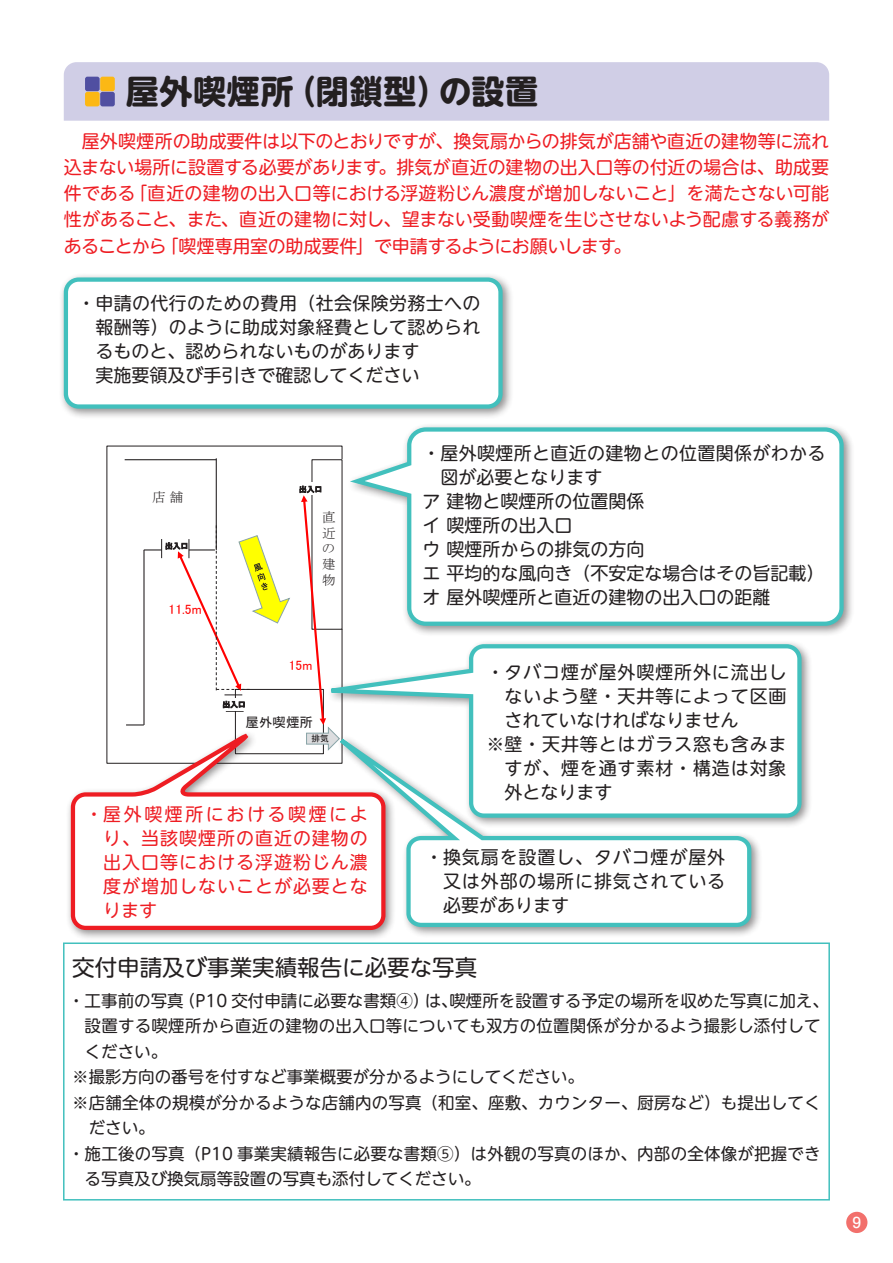
<style>
.page{position:relative;width:893px;height:1263px;background:#fff}
.page>*{position:absolute;margin:0;border:0;box-sizing:border-box;transform-origin:0 0}
.見出し{font:700 33px "UD Shin M Go Pr 6 N";letter-spacing:.02em;color:#231f20}
.囲み用{font:22.5px "UD Shin M Go Pr 6 N";color:#231f20}
.吹き出し{font:18px/24px "UD Shin M Go Pr 6 N";letter-spacing:.02em;color:#231f20;text-align:justify}
.基本ポイントフォント{font:18px/26.2px "UD Shin M Go Pr 6 N";letter-spacing:-.02em;color:#ee1d23;text-align:justify}
.吹き出し-2{font:18px "UD Shin M Go Pr 6 N";color:#231f20}
.吹き出し-3{font:18px/24px "UD Shin M Go Pr 6 N";letter-spacing:.055em;color:#ee1d23;text-align:justify}
.囲み用-2{font:16.5px/25.5px "UD Shin M Go Pr 6 N";letter-spacing:.01em;color:#231f20}
.t1{font:500 13.8px "Shin M Go Pro";color:#fff}
.t2{font:13.5px "MS P Gothic";color:#f00}
.t3{font:13.5px/15.8px "MS P Mincho";color:#231f20;text-align:justify}
.t4{font:13.5px "MS P Gothic";color:#231f20}
.t5{font:8.7px "DHHS Gothic W5 WINP RKSJ H";color:#231f20}
.t6{font:7.65px "MS P Gothic";letter-spacing:.005em;color:#231f20}
</style>
<div class="page">
<hr style="left:125px;top:459px;width:91px;height:1px;background:#231f20">
<hr style="left:216px;top:458px;width:1px;height:92px;background:#231f20">
<svg style="left:144px;top:539px;width:18px;height:19px"></svg>
<hr style="left:143px;top:550px;width:2px;height:175px;background:#231f20">
<svg style="left:126px;top:724px;width:18px;height:1px"></svg>
<svg style="left:226px;top:711px;width:18px;height:1px"></svg>
<svg style="left:177px;top:525px;width:113px;height:170px"></svg>
<svg style="left:301px;top:495px;width:40px;height:147px"></svg>
<div style="left:59px;top:272px;width:455px;height:148px;background:#231f20;opacity:.5"></div>
<div style="left:66px;top:280px;width:434px;height:126px;background:#fff;border-radius:13px"></div>
<div style="left:64px;top:277px;width:439px;height:132px;border:4px solid #42c0bd;border-radius:13px"></div>
<div style="left:64px;top:62px;width:765px;height:59px;background:#d0cee6"></div>
<div style="left:85px;top:77px;width:15px;height:14px;background:#504fa1;border-radius:2px"></div>
<div style="left:100px;top:77px;width:15px;height:14px;background:#fcb814;border-radius:2px"></div>
<div style="left:85px;top:92px;width:15px;height:14px;background:#fcb814;border-radius:2px"></div>
<div style="left:100px;top:92px;width:15px;height:14px;background:#504fa1;border-radius:2px"></div>
<div style="left:326px;top:639px;width:486px;height:190px;background:#231f20;opacity:.5"></div>
<svg style="left:284px;top:642px;width:520px;height:178px"></svg>
<div style="left:66px;top:729px;width:331px;height:212px;background:#231f20;opacity:.5"></div>
<svg style="left:69px;top:729px;width:267px;height:203px"></svg>
<div style="left:347px;top:422px;width:508px;height:215px;background:#231f20;opacity:.5"></div>
<svg style="left:347px;top:425px;width:499px;height:203px"></svg>
<div style="left:63px;top:942px;width:767px;height:258px;border:2px solid #42c0bd"></div>
<div style="left:336px;top:734px;width:426px;height:204px;background:#231f20;opacity:.5"></div>
<svg style="left:279px;top:692px;width:474px;height:237px"></svg>
<div style="left:846px;top:1212px;width:21px;height:21px;background:#f2706c;border-radius:50%"></div>
<p class="見出し" style="left:126px;top:63px;width:414px">屋外喫煙所（閉鎖型）の設置</p>
<p class="基本ポイントフォント" style="left:64px;top:127px;width:767px;text-indent:18px">屋外喫煙所の助成要件は以下のとおりですが、換気扇からの排気が店舗や直近の建物等に流れ込まない場所に設置する必要があります。排気が直近の建物の出入口等の付近の場合は、助成要件である「直近の建物の出入口等における浮遊粉じん濃度が増加しないこと」を満たさない可能性があること、また、直近の建物に対し、望まない受動喫煙を生じさせないよう配慮する義務があることから「喫煙専用室の助成要件」で申請するようにお願いします。</p>
<p class="吹き出し" style="left:95px;top:290px;width:387px;text-align:left;text-indent:-18px">・申請の代行のための費用（社会保険労務士への報酬等）のように助成対象経費として認められるものと、認められないものがあります<br>実施要領及び手引きで確認してください</p>
<p class="t3" style="left:152px;top:489px;width:33px">店舗</p>
<p class="t6" style="left:165px;top:542px;width:25px">出入口</p>
<p class="t2" style="left:169px;top:602px;width:34px">11.5m</p>
<p class="t6" style="left:299px;top:485px;width:25px">出入口</p>
<p class="t3" style="left:322px;top:509px;width:15px">直近の建物</p>
<p class="t6" style="left:222px;top:701px;width:25px">出入口</p>
<p class="t2" style="left:289px;top:658px;width:25px">15m</p>
<p class="t4" style="left:246px;top:715px;width:69px">屋外喫煙所</p>
<p class="t5" style="left:311px;top:734px;width:19px">排気</p>
<p class="吹き出し-3" style="left:103px;top:801px;width:266px;text-indent:-18px">・屋外喫煙所における喫煙により、当該喫煙所の直近の建物の出入口等における浮遊粉じん濃度が増加しないことが必要となります</p>
<p class="吹き出し" style="left:440px;top:440px;width:387px;text-indent:-18px">・屋外喫煙所と直近の建物との位置関係がわかる図が必要となります</p>
<p class="吹き出し-2" style="left:422px;top:486px;width:223px">ア 建物と喫煙所の位置関係</p>
<p class="吹き出し-2" style="left:422px;top:510px;width:151px">イ 喫煙所の出入口</p>
<p class="吹き出し-2" style="left:422px;top:534px;width:223px">ウ 喫煙所からの排気の方向</p>
<p class="吹き出し-2" style="left:422px;top:558px;width:403px">エ 平均的な風向き（不安定な場合はその旨記載）</p>
<p class="吹き出し-2" style="left:422px;top:582px;width:349px">オ 屋外喫煙所と直近の建物の出入口の距離</p>
<p class="吹き出し" style="left:504px;top:659px;width:284px;text-indent:-18px">・タバコ煙が屋外喫煙所外に流出しないよう壁・天井等によって区画されていなければなりません</p>
<p class="吹き出し" style="left:504px;top:731px;width:284px;text-indent:-18px">※壁・天井等とはガラス窓も含みますが、煙を通す素材・構造は対象外となります</p>
<p class="吹き出し" style="left:443px;top:844px;width:284px;text-indent:-18px">・換気扇を設置し、タバコ煙が屋外又は外部の場所に排気されている必要があります</p>
<p class="囲み用" style="left:72px;top:948px;width:406px">交付申請及び事業実績報告に必要な写真</p>
<p class="囲み用-2" style="left:85px;top:986px;width:746px;text-indent:-16px">・工事前の写真（P10 交付申請に必要な書類④）は、喫煙所を設置する予定の場所を収めた写真に加え、設置する喫煙所から直近の建物の出入口等についても双方の位置関係が分かるよう撮影し添付してください。</p>
<p class="囲み用-2" style="left:72px;top:1063px;width:513px">※撮影方向の番号を付すなど事業概要が分かるようにしてください。</p>
<p class="囲み用-2" style="left:89px;top:1088px;width:733px;text-indent:-16px">※店舗全体の規模が分かるような店舗内の写真（和室、座敷、カウンター、厨房など）も提出してください。</p>
<p class="囲み用-2" style="left:85px;top:1139px;width:737px;text-indent:-16px">・施工後の写真（P10 事業実績報告に必要な書類⑤）は外観の写真のほか、内部の全体像が把握できる写真及び換気扇等設置の写真も添付してください。</p>
<p class="t1" style="left:852px;top:1211px;width:10px">9</p>
</div>
